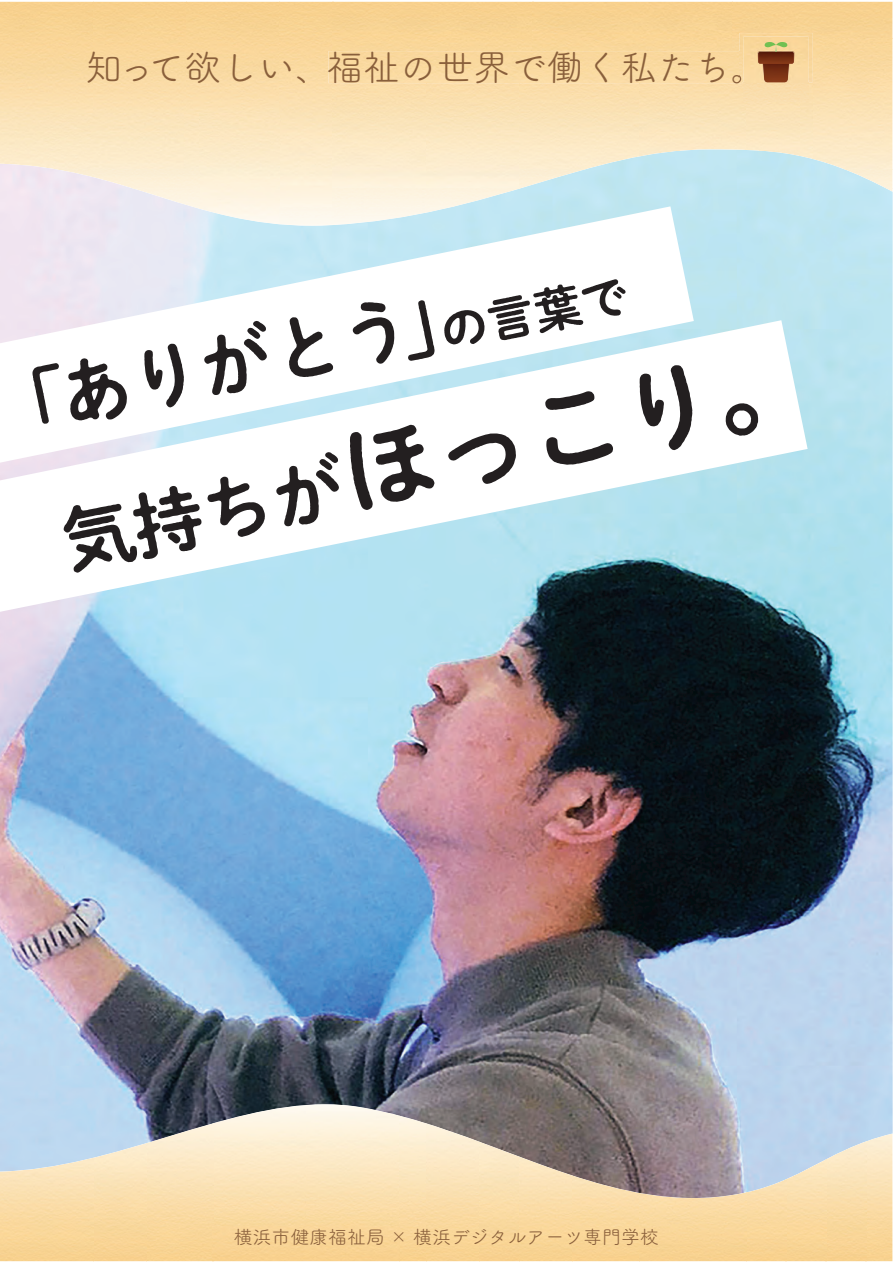
<style>
.page{position:relative;width:893px;height:1263px;background:#fff}
.page>*{position:absolute;margin:0;border:0;box-sizing:border-box;transform-origin:0 0}
.t1{font:95.4px "P Shuei NM Go Std B 90 msp RKSJ H";color:#231f20}
.t2{font:71.55px "P Shuei NM Go Std B 90 msp RKSJ H";color:#231f20}
.t3{font:36.75px "Tsuku A Rd Gothic Std R 90 msp RKSJ H";color:#895f3b}
.t4{font:18.9px "Tsuku A Rd Gothic Std R 90 msp RKSJ H";color:#895f3b}
.s1{font-size:47.7px}
.s2{font-size:71.55px}
</style>
<div class="page">
<img style="left:0;top:151px;width:892px;height:1110px">
<svg style="left:0;top:206px;width:694px;height:114px"></svg>
<svg style="left:0;top:320px;width:807px;height:292px"></svg>
<svg style="left:0;top:1104px;width:892px;height:87px;background:#999daa"></svg>
<img style="left:213px;top:1104px;width:213px;height:104px">
<img style="left:146px;top:1122px;width:67px;height:86px">
<img style="left:426px;top:1122px;width:54px;height:86px">
<img style="left:866px;top:1122px;width:26px;height:86px">
<img style="left:93px;top:1139px;width:54px;height:69px">
<img style="left:479px;top:1139px;width:41px;height:69px">
<img style="left:826px;top:1139px;width:40px;height:69px">
<img style="left:0;top:1157px;width:93px;height:51px">
<img style="left:519px;top:1157px;width:54px;height:51px">
<img style="left:786px;top:1157px;width:40px;height:51px">
<img style="left:573px;top:1174px;width:67px;height:34px">
<img style="left:746px;top:1174px;width:40px;height:34px">
<img style="left:639px;top:1191px;width:107px;height:17px">
<img style="left:280px;top:2px;width:53px;height:224px">
<img style="left:813px;top:39px;width:79px;height:131px">
<img style="left:333px;top:83px;width:186px;height:105px">
<img style="left:519px;top:83px;width:121px;height:87px">
<img style="left:799px;top:83px;width:14px;height:87px">
<img style="left:0;top:114px;width:200px;height:56px">
<img style="left:200px;top:114px;width:80px;height:112px">
<img style="left:639px;top:151px;width:40px;height:10px">
<img style="left:759px;top:151px;width:40px;height:9px">
<img style="left:53px;top:170px;width:147px;height:19px">
<img style="left:519px;top:170px;width:67px;height:19px">
<img style="left:839px;top:170px;width:53px;height:19px">
<img style="left:120px;top:188px;width:80px;height:19px">
<img style="left:333px;top:188px;width:120px;height:38px">
<img style="left:453px;top:188px;width:80px;height:19px">
<svg style="left:880px;top:188px;width:12px;height:8px"></svg>
<svg style="left:188px;top:207px;width:12px;height:6px"></svg>
<div style="left:328px;top:51px;width:411px;height:32px;background:#fadaa0"></div>
<img style="left:744px;top:83px;width:64px;height:18px">
<img style="left:739px;top:33px;width:74px;height:50px">
<img style="left:739px;top:51px;width:2px;height:32px">
<img style="left:758px;top:52px;width:36px;height:12px;border-radius:2px">
<svg style="left:762px;top:42px;width:27px;height:40px"></svg>
<h3 class="t3" style="left:85px;top:53px;width:683px">知って欲しい、福祉の世界で働く私たち。</h3>
<h2 class="t2" style="left:-8px;top:386px;width:642px;rotate:-12deg">「ありがとう」<span class="s1">の言葉</span><sub>で</sub></h2>
<h1 class="t1" style="left:54px;top:501px;width:765px;rotate:-12deg"><span class="s2">気持ちが</span>ほっこり。</h1>
<p class="t4" style="left:234px;top:1230px;width:427px">横浜市健康福祉局 × 横浜デジタルアーツ専門学校</p>
</div>
